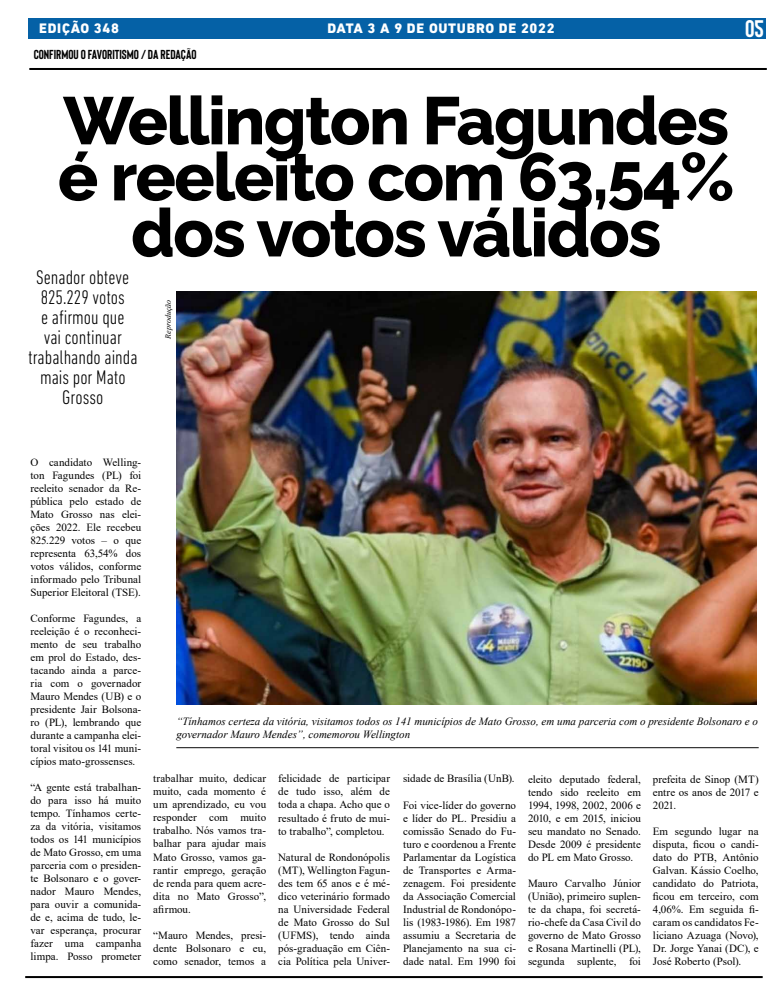
<style>
.page{position:relative;width:780px;height:993px;background:#fff}
.page>*{position:absolute;margin:0;border:0;box-sizing:border-box;transform-origin:0 0}
.t1{font:100 67px/56px "Raleway";letter-spacing:-.025em;color:#000;text-align:center}
.t2{font:700 24px "Bison";color:#fff}
.t3{font:300 condensed 20px/20px "DIN Next LT Pro";color:#000;text-align:center}
.t4{font:800 14px "DIN Next LT Pro";letter-spacing:.05em;color:#fff}
.t5{font:700 13px "Bison";color:#000}
.t6{font:11px/13px "Times New Roman";color:#000;text-align:justify}
.t7{font:italic 11px/13.2px "Times New Roman";color:#000}
.t8{font:italic 8px "Times New Roman";color:#000}
</style>
<div class="page">
<img style="left:176px;top:291px;width:580px;height:413px">
<hr style="left:29px;top:68px;width:737px;height:2px;background:#000">
<div style="left:28px;top:18px;width:737px;height:21px;background:#0561a6"></div>
<hr style="left:25px;top:975px;width:737px;height:2px;background:#000">
<hr style="left:176px;top:747px;width:582px;height:1px;background:#0a0a0a">
<p class="t4" style="left:39px;top:20px;width:81px">EDIÇÃO 348</p>
<p class="t4" style="left:327px;top:20px;width:229px">DATA 3 A 9 DE OUTUBRO DE 2022</p>
<h2 class="t2" style="left:745px;top:16px;width:20px">05</h2>
<p class="t5" style="left:34px;top:48px;width:164px">CONFIRMOU O FAVORITISMO / DA REDAÇÃO</p>
<h1 class="t1" style="left:58px;top:85px;width:678px">Wellington Fagundes é reeleito com 63,54% dos votos válidos</h1>
<h3 class="t3" style="left:28px;top:267px;width:111px">Senador obteve<br>825.229 votos<br>e afirmou que<br>vai continuar trabalhando ainda mais por Mato<br>Grosso</h3>
<p class="t8" style="left:163px;top:338px;width:40px;rotate:-90deg">Reprodução</p>
<p class="t6" style="left:30px;top:455px;width:112px">O candidato Welling&shy;ton Fagundes (PL) foi reeleito senador da Re&shy;pública pelo estado de Mato Grosso nas elei&shy;ções 2022. Ele recebeu 825.229 votos – o que representa 63,54% dos votos válidos, conforme informado pelo Tribunal Superior Eleitoral (TSE).</p>
<p class="t6" style="left:30px;top:611px;width:112px">Conforme Fagundes, a reeleição é o reconheci&shy;mento de seu trabalho em prol do Estado, des&shy;tacando ainda a parce&shy;ria com o governador Mauro Mendes (UB) e o presidente Jair Bolsona&shy;ro (PL), lembrando que durante a campanha elei&shy;toral visitou os 141 muni&shy;cípios mato-grossenses.</p>
<p class="t6" style="left:30px;top:780px;width:112px">“A gente está trabalhan&shy;do para isso há muito tempo. Tínhamos certe&shy;za da vitória, visitamos todos os 141 municípios de Mato Grosso, em uma parceria com o presiden&shy;te Bolsonaro e o gover&shy;nador Mauro Mendes, para ouvir a comunida&shy;de e, acima de tudo, le&shy;var esperança, procurar fazer uma campanha limpa. Posso prometer</p>
<p class="t7" style="left:176px;top:714px;width:583px">“Tínhamos certeza da vitória, visitamos todos os 141 municípios de Mato Grosso, em uma parceria com o presidente Bolsonaro e o governador Mauro Mendes”, comemorou Wellington</p>
<p class="t6" style="left:153px;top:771px;width:114px">trabalhar muito, dedicar muito, cada momento é um aprendizado, eu vou responder com muito trabalho. Nós vamos tra&shy;balhar para ajudar mais Mato Grosso, vamos ga&shy;rantir emprego, geração de renda para quem acre&shy;dita no Mato Grosso”, afirmou.</p>
<p class="t6" style="left:153px;top:927px;width:114px">“Mauro Mendes, presi&shy;dente Bolsonaro e eu, como senador, temos a</p>
<p class="t6" style="left:278px;top:771px;width:113px">felicidade de participar de tudo isso, além de toda a chapa. Acho que o resultado é fruto de mui&shy;to trabalho”, completou.</p>
<p class="t6" style="left:278px;top:849px;width:113px">Natural de Rondonópolis (MT), Wellington Fagun&shy;des tem 65 anos e é mé&shy;dico veterinário formado na Universidade Federal de Mato Grosso do Sul (UFMS), tendo ainda pós-graduação em Ciên&shy;cia Política pela Univer-</p>
<p class="t6" style="left:403px;top:771px;width:113px">sidade de Brasília (UnB).</p>
<p class="t6" style="left:403px;top:797px;width:114px">Foi vice-líder do governo e líder do PL. Presidiu a comissão Senado do Fu&shy;turo e coordenou a Frente Parlamentar da Logística de Transportes e Arma&shy;zenagem. Foi presidente da Associação Comercial Industrial de Rondonópo&shy;lis (1983-1986). Em 1987 assumiu a Secretaria de Planejamento na sua ci&shy;dade natal. Em 1990 foi</p>
<p class="t6" style="left:528px;top:771px;width:114px">eleito deputado federal, tendo sido reeleito em 1994, 1998, 2002, 2006 e 2010, e em 2015, iniciou seu mandato no Senado.<br>Desde 2009 é presidente do PL em Mato Grosso.</p>
<p class="t6" style="left:528px;top:875px;width:114px">Mauro Carvalho Júnior (União), primeiro suplen&shy;te da chapa, foi secretá&shy;rio-chefe da Casa Civil do governo de Mato Grosso e Rosana Martinelli (PL), segunda suplente, foi</p>
<p class="t6" style="left:653px;top:771px;width:107px">prefeita de Sinop (MT) entre os anos de 2017 e 2021.</p>
<p class="t6" style="left:653px;top:823px;width:107px">Em segundo lugar na disputa, ficou o candi&shy;dato do PTB, Antônio Galvan. Kássio Coelho, candidato do Patriota, ficou em terceiro, com 4,06%. Em seguida fi&shy;caram os candidatos Fe&shy;liciano Azuaga (Novo), Dr. Jorge Yanai (DC), e José Roberto (Psol).</p>
</div>
